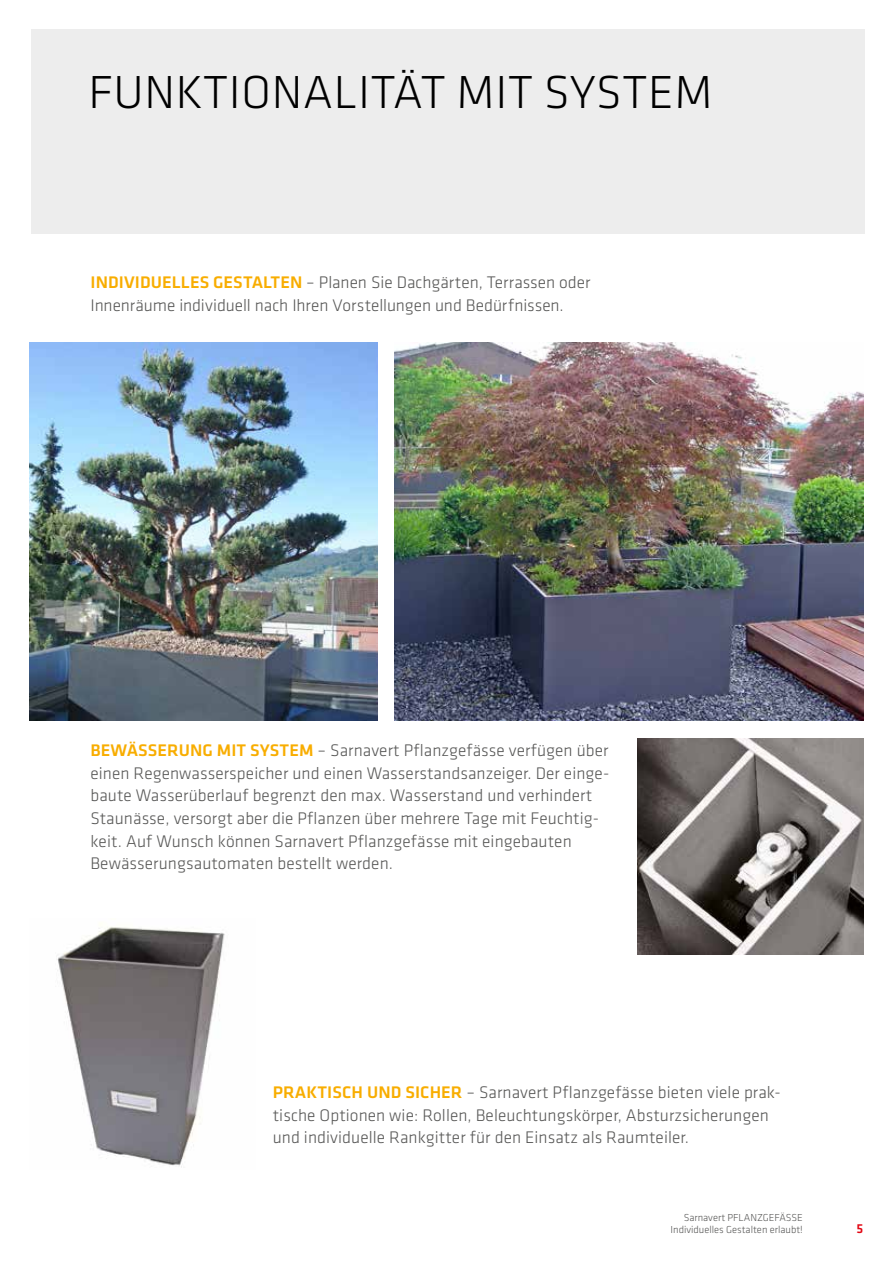
<style>
.page{position:relative;width:893px;height:1263px;background:#fff}
.page>*{position:absolute;margin:0;border:0;box-sizing:border-box;transform-origin:0 0}
.t1{font:300 48px "Klavika";letter-spacing:.015em;color:#000}
.t2{font:300 17.4px/22.6px "Klavika";letter-spacing:.005em;color:#575756}
.t3{font:500 13.5px "Klavika";color:#e30613}
.t4{font:300 10.5px/12.6px "Klavika";color:#575756;text-align:right}
.s1{font-weight:500;color:#f8ad00}
</style>
<div class="page">
<div style="left:31px;top:30px;width:833px;height:204px;background:#ededed"></div>
<img style="left:30px;top:342px;width:347px;height:378px">
<img style="left:394px;top:342px;width:469px;height:378px">
<img style="left:637px;top:738px;width:226px;height:216px">
<img style="left:57px;top:927px;width:168px;height:241px">
<h1 class="t1" style="left:88px;top:63px;width:626px">FUNKTIONALITÄT MIT SYSTEM</h1>
<p class="t2" style="left:91px;top:271px;width:501px"><span class="s1">INDIVIDUELLES GESTALTEN</span> – Planen Sie Dachgärten, Terrassen oder<br>Innenräume individuell nach Ihren Vorstellungen und Bedürfnissen.</p>
<p class="t2" style="left:91px;top:739px;width:520px"><span class="s1">BEWÄSSERUNG MIT SYSTEM</span> – Sarnavert Pflanzgefässe verfügen über einen Regenwasserspeicher und einen Wasserstandsanzeiger. Der einge&shy;baute Wasserüberlauf begrenzt den max. Wasserstand und verhindert Staunässe, versorgt aber die Pflanzen über mehrere Tage mit Feuchtig&shy;keit. Auf Wunsch können Sarnavert Pflanzgefässe mit eingebauten Bewässerungsautomaten bestellt werden.</p>
<p class="t2" style="left:273px;top:1081px;width:509px"><span class="s1">PRAKTISCH UND SICHER</span> – Sarnavert Pflanzgefässe bieten viele prak&shy;tische Optionen wie: Rollen, Beleuchtungskörper, Absturzsicherungen und individuelle Rankgitter für den Einsatz als Raumteiler.</p>
<p class="t4" style="left:671px;top:1211px;width:134px">Sarnavert PFLANZGEFÄSSE<br>Individuelles Gestalten erlaubt!</p>
<p class="t3" style="left:856px;top:1219px;width:8px">5</p>
</div>
